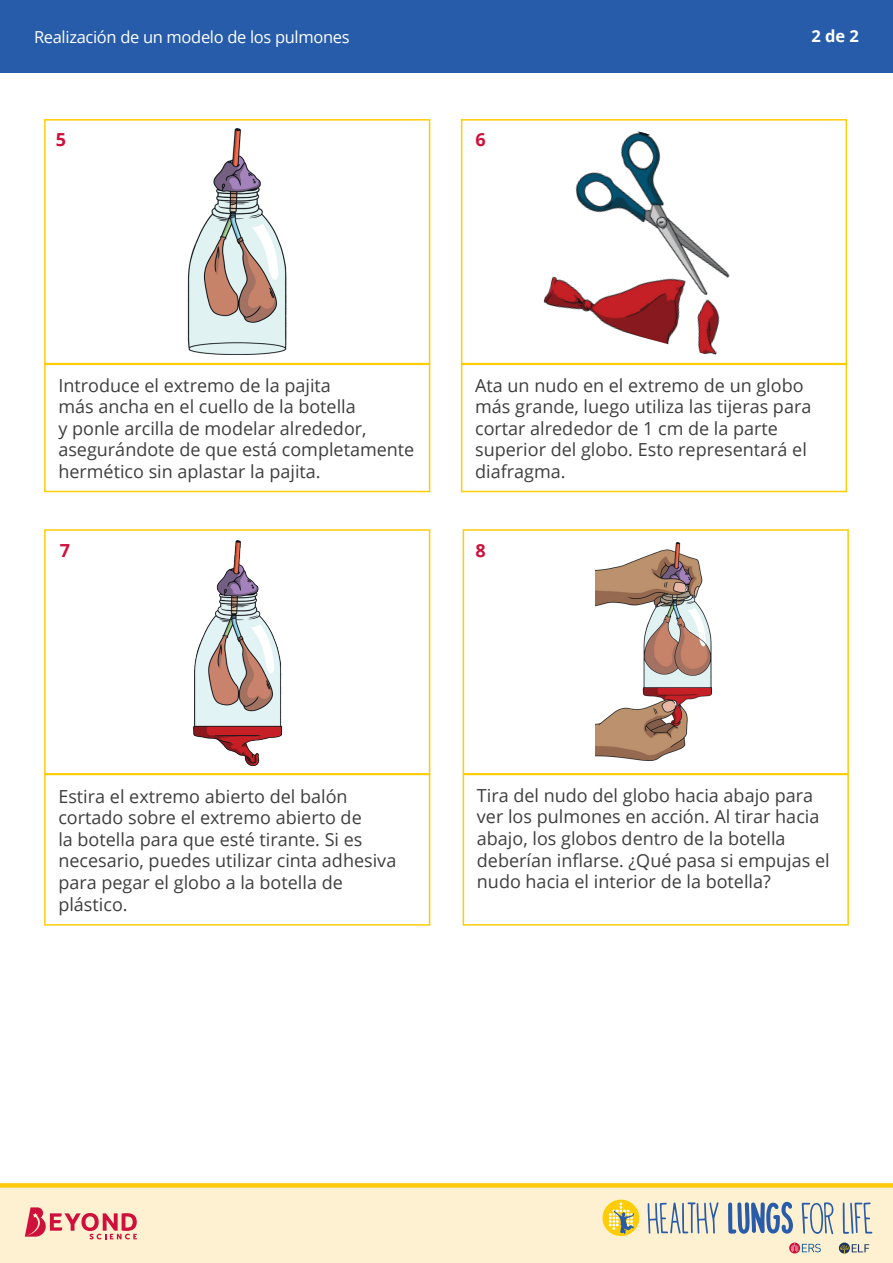
<style>
.page{position:relative;width:893px;height:1263px;background:#fff}
.page>*{position:absolute;margin:0;border:0;box-sizing:border-box;transform-origin:0 0}
.t1{font:18px/21.6px "Open Sans";color:#3e3e3f}
.Heading_3{font:700 18px "Open Sans";color:#cf103b}
.Next_Page_Title{font:16.5px "Open Sans";letter-spacing:-.02em;color:#fff}
.t2{font:700 16.5px "Open Sans";color:#fff}
</style>
<div class="page">
<div style="left:0;top:0;width:893px;height:72px;background:#275caa"></div>
<svg style="left:0;top:1183px;width:893px;height:80px;background:#fceec4"></svg>
<svg style="left:25px;top:1207px;width:112px;height:32px;background:#eca19c"></svg>
<svg style="left:648px;top:1202px;width:70px;height:32px;background:#c4c8c6"></svg>
<svg style="left:728px;top:1202px;width:65px;height:32px;background:#8ba0bb"></svg>
<svg style="left:843px;top:1202px;width:29px;height:32px"></svg>
<svg style="left:802px;top:1202px;width:31px;height:32px"></svg>
<svg style="left:602px;top:1199px;width:37px;height:37px"></svg>
<svg style="left:609px;top:1202px;width:25px;height:32px"></svg>
<svg style="left:839px;top:1242px;width:11px;height:11px"></svg>
<svg style="left:839px;top:1244px;width:30px;height:9px"></svg>
<div style="left:789px;top:1242px;width:11px;height:11px;background:#cf103b;border-radius:50%"></div>
<svg style="left:791px;top:1243px;width:30px;height:9px"></svg>
<img style="left:187px;top:129px;width:100px;height:225px">
<div style="left:44px;top:119px;width:386px;height:245px;border:2px solid #fecd08"></div>
<div style="left:44px;top:364px;width:386px;height:128px;border:2px solid #fecd08"></div>
<img style="left:543px;top:131px;width:187px;height:224px">
<div style="left:461px;top:119px;width:386px;height:245px;border:2px solid #fecd08"></div>
<div style="left:461px;top:364px;width:386px;height:128px;border:2px solid #fecd08"></div>
<img style="left:193px;top:540px;width:88px;height:225px">
<div style="left:44px;top:529px;width:386px;height:245px;border:2px solid #fecd08"></div>
<div style="left:44px;top:774px;width:386px;height:152px;border:2px solid #fecd08"></div>
<img style="left:595px;top:542px;width:117px;height:218px">
<div style="left:463px;top:529px;width:386px;height:245px;border:2px solid #fecd08"></div>
<div style="left:463px;top:774px;width:386px;height:152px;border:2px solid #fecd08"></div>
<p class="Next_Page_Title" style="left:34px;top:26px;width:317px">Realización de un modelo de los pulmones</p>
<p class="t2" style="left:811px;top:25px;width:49px">2 de 2</p>
<p class="Heading_3" style="left:56px;top:127px;width:12px">5</p>
<p class="Heading_3" style="left:476px;top:127px;width:12px">6</p>
<p class="t1" style="left:58px;top:374px;width:358px">Introduce el extremo de la pajita<br>más ancha en el cuello de la botella<br>y ponle arcilla de modelar alrededor, asegurándote de que está completamente hermético sin aplastar la pajita.</p>
<p class="t1" style="left:475px;top:374px;width:338px">Ata un nudo en el extremo de un globo más grande, luego utiliza las tijeras para cortar alrededor de 1 cm de la parte superior del globo. Esto representará el diafragma.</p>
<p class="Heading_3" style="left:60px;top:538px;width:12px">7</p>
<p class="Heading_3" style="left:476px;top:538px;width:12px">8</p>
<p class="t1" style="left:58px;top:785px;width:339px">Estira el extremo abierto del balón cortado sobre el extremo abierto de<br>la botella para que esté tirante. Si es necesario, puedes utilizar cinta adhesiva para pegar el globo a la botella de plástico.</p>
<p class="t1" style="left:477px;top:784px;width:354px">Tira del nudo del globo hacia abajo para ver los pulmones en acción. Al tirar hacia abajo, los globos dentro de la botella deberían inflarse. ¿Qué pasa si empujas el nudo hacia el interior de la botella?</p>
</div>
